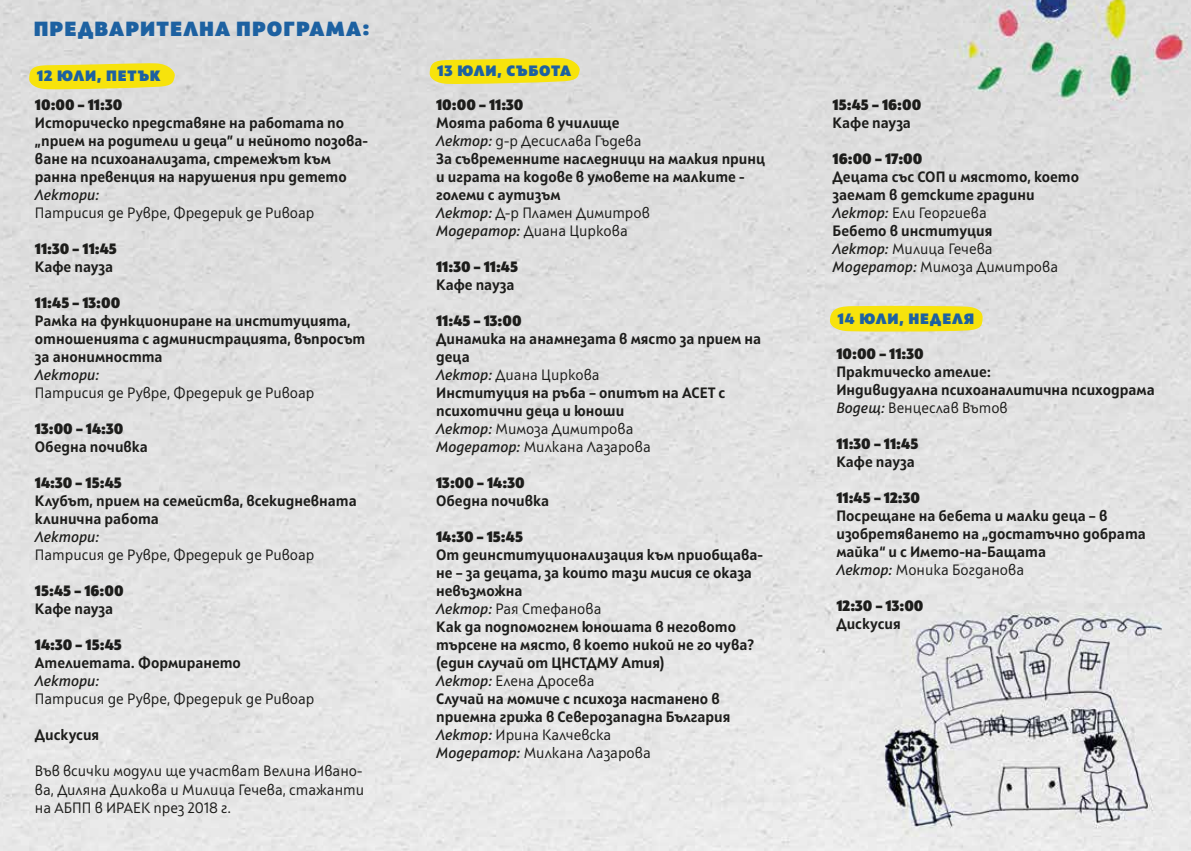
<style>
.page{position:relative;width:1191px;height:851px;background:#fff}
.page>*{position:absolute;margin:0;border:0;box-sizing:border-box;transform-origin:0 0}
.t1{font:900 20.4px "Squad";letter-spacing:.05em;color:#1d61a1;scale:1.07 1}
.t2{font:700 15px/18px "Squad";color:#1d1d1b}
.t3{font:15px/18px "Squad";color:#1d1d1b;text-align:justify}
.t4{font:900 15px "Squad";color:#1d1d1b}
.t5{font:900 15px "Squad";letter-spacing:.05em;color:#1d61a1;scale:1.07 1}
.t6{font:italic 600 15px "Squad";color:#1d1d1b}
.s1{font-weight:600;font-style:italic}
.s2{font-weight:400}
</style>
<div class="page">
<img style="left:0;top:0;width:1191px;height:850px">
<svg style="left:29px;top:63px;width:146px;height:27px;background:#f2e12b"></svg>
<svg style="left:429px;top:57px;width:151px;height:27px;background:#f2e12c"></svg>
<svg style="left:829px;top:305px;width:154px;height:27px;background:#f4e224"></svg>
<h1 class="t1" style="left:34px;top:15px;width:315px">ПРЕДВАРИТЕЛНА ПРОГРАМА:</h1>
<p class="t5" style="left:37px;top:66px;width:117px">12 ЮЛИ, ПЕТЪК</p>
<p class="t4" style="left:35px;top:95px;width:89px">10:00 – 11:30</p>
<p class="t2" style="left:35px;top:114px;width:334px">Историческо представяне на работата по „прием на родители и деца” и нейното позова&shy;ване на психоанализата, стремежът към ранна превенция на нарушения при детето</p>
<p class="t6" style="left:35px;top:185px;width:66px">Лектори:</p>
<p class="t3" style="left:35px;top:204px;width:281px">Патрисия де Рувре, Фредерик де Ривоар</p>
<p class="t4" style="left:35px;top:239px;width:83px">11:30 – 11:45</p>
<p class="t2" style="left:35px;top:258px;width:80px">Кафе пауза</p>
<p class="t4" style="left:35px;top:293px;width:87px">11:45 – 13:00</p>
<p class="t2" style="left:35px;top:312px;width:332px">Рамка на функциониране на институцията, отношенията с администрацията, въпросът за анонимността</p>
<p class="t6" style="left:35px;top:365px;width:66px">Лектори:</p>
<p class="t3" style="left:35px;top:384px;width:281px">Патрисия де Рувре, Фредерик де Ривоар</p>
<p class="t4" style="left:35px;top:419px;width:90px">13:00 – 14:30</p>
<p class="t2" style="left:35px;top:438px;width:114px">Обедна почивка</p>
<p class="t4" style="left:35px;top:473px;width:88px">14:30 – 15:45</p>
<p class="t2" style="left:35px;top:492px;width:323px">Клубът, прием на семейства, всекидневната клинична работа</p>
<p class="t6" style="left:35px;top:527px;width:66px">Лектори:</p>
<p class="t3" style="left:35px;top:546px;width:281px">Патрисия де Рувре, Фредерик де Ривоар</p>
<p class="t4" style="left:35px;top:581px;width:90px">15:45 – 16:00</p>
<p class="t2" style="left:35px;top:600px;width:80px">Кафе пауза</p>
<p class="t4" style="left:35px;top:635px;width:88px">14:30 – 15:45</p>
<p class="t2" style="left:35px;top:654px;width:207px">Ателиетата. Формирането</p>
<p class="t6" style="left:35px;top:671px;width:66px">Лектори:</p>
<p class="t3" style="left:35px;top:690px;width:281px">Патрисия де Рувре, Фредерик де Ривоар</p>
<p class="t2" style="left:35px;top:726px;width:66px">Дискусия</p>
<p class="t3" style="left:35px;top:762px;width:331px">Във всички модули ще участват Велина Ивано&shy;ва, Диляна Дилкова и Милица Гечева, стажанти на АБПП в ИРАЕК през 2018 г.</p>
<p class="t5" style="left:437px;top:61px;width:127px">13 ЮЛИ, СЪБОТА</p>
<p class="t4" style="left:436px;top:95px;width:89px">10:00 – 11:30</p>
<p class="t2" style="left:436px;top:114px;width:330px">Моята работа в училище<br><span class="s1">Лектор:</span> <span class="s2">д-р Десислава Гъдева<br></span>За съвременните наследници на малкия принц и играта на кодове в умовете на малките - големи с аутизъм<br><span class="s1">Лектор:</span> <span class="s2">Д-р Пламен Димитров<br></span><span class="s1">Модератор:</span> <span class="s2">Диана Циркова</span></p>
<p class="t4" style="left:436px;top:257px;width:83px">11:30 – 11:45</p>
<p class="t2" style="left:436px;top:276px;width:80px">Кафе пауза</p>
<p class="t4" style="left:436px;top:311px;width:87px">11:45 – 13:00</p>
<p class="t2" style="left:436px;top:330px;width:326px">Динамика на анамнезата в място за прием на деца<br><span class="s1">Лектор:</span> <span class="s2">Диана Циркова<br></span>Институция на ръба – опитът на АСЕТ с психотични деца и юноши<br><span class="s1">Лектор:</span> <span class="s2">Мимоза Димитрова<br></span><span class="s1">Модератор:</span> <span class="s2">Милкана Лазарова</span></p>
<p class="t4" style="left:436px;top:473px;width:90px">13:00 – 14:30</p>
<p class="t2" style="left:436px;top:492px;width:114px">Обедна почивка</p>
<p class="t4" style="left:436px;top:527px;width:88px">14:30 – 15:45</p>
<p class="t2" style="left:436px;top:546px;width:328px">От деинституционализация към приобщава&shy;не – за децата, за които тази мисия се оказа невъзможна<br><span class="s1">Лектор:</span> <span class="s2">Рая Стефанова<br></span>Как да подпомогнем юношата в неговото търсене на място, в което никой не го чува? (един случай от ЦНСТДМУ Атия)<br><span class="s1">Лектор:</span> <span class="s2">Елена Дросева<br></span>Случай на момиче с психоза настанено в приемна грижа в Северозападна България<br><span class="s1">Лектор:</span> <span class="s2">Ирина Калчевска<br></span><span class="s1">Модератор:</span> <span class="s2">Милкана Лазарова</span></p>
<p class="t4" style="left:832px;top:95px;width:90px">15:45 – 16:00</p>
<p class="t2" style="left:832px;top:114px;width:80px">Кафе пауза</p>
<p class="t4" style="left:832px;top:149px;width:91px">16:00 – 17:00</p>
<p class="t2" style="left:832px;top:168px;width:248px">Децата със СОП и мястото, което заемат в детските градини<br><span class="s1">Лектор:</span> <span class="s2">Ели Георгиева<br></span>Бебето в институция<br><span class="s1">Лектор:</span> <span class="s2">Милица Гечева<br></span><span class="s1">Модератор:</span> <span class="s2">Мимоза Димитрова</span></p>
<p class="t5" style="left:837px;top:308px;width:129px">14 ЮЛИ, НЕДЕЛЯ</p>
<p class="t4" style="left:836px;top:343px;width:89px">10:00 – 11:30</p>
<p class="t2" style="left:836px;top:362px;width:320px">Практическо ателие:<br>Индивидуална психоаналитична психодрама<br><span class="s1">Водещ:</span> <span class="s2">Венцеслав Вътов</span></p>
<p class="t4" style="left:836px;top:433px;width:83px">11:30 – 11:45</p>
<p class="t2" style="left:836px;top:452px;width:80px">Кафе пауза</p>
<p class="t4" style="left:836px;top:487px;width:85px">11:45 – 12:30</p>
<p class="t2" style="left:836px;top:506px;width:311px">Посрещане на бебета и малки деца – в изобретяването на „достатъчно добрата майка“ и с Името-на-Бащата<br><span class="s1">Лектор:</span> <span class="s2">Моника Богданова</span></p>
<p class="t4" style="left:836px;top:595px;width:89px">12:30 – 13:00</p>
<p class="t2" style="left:836px;top:614px;width:66px">Дискусия</p>
</div>
